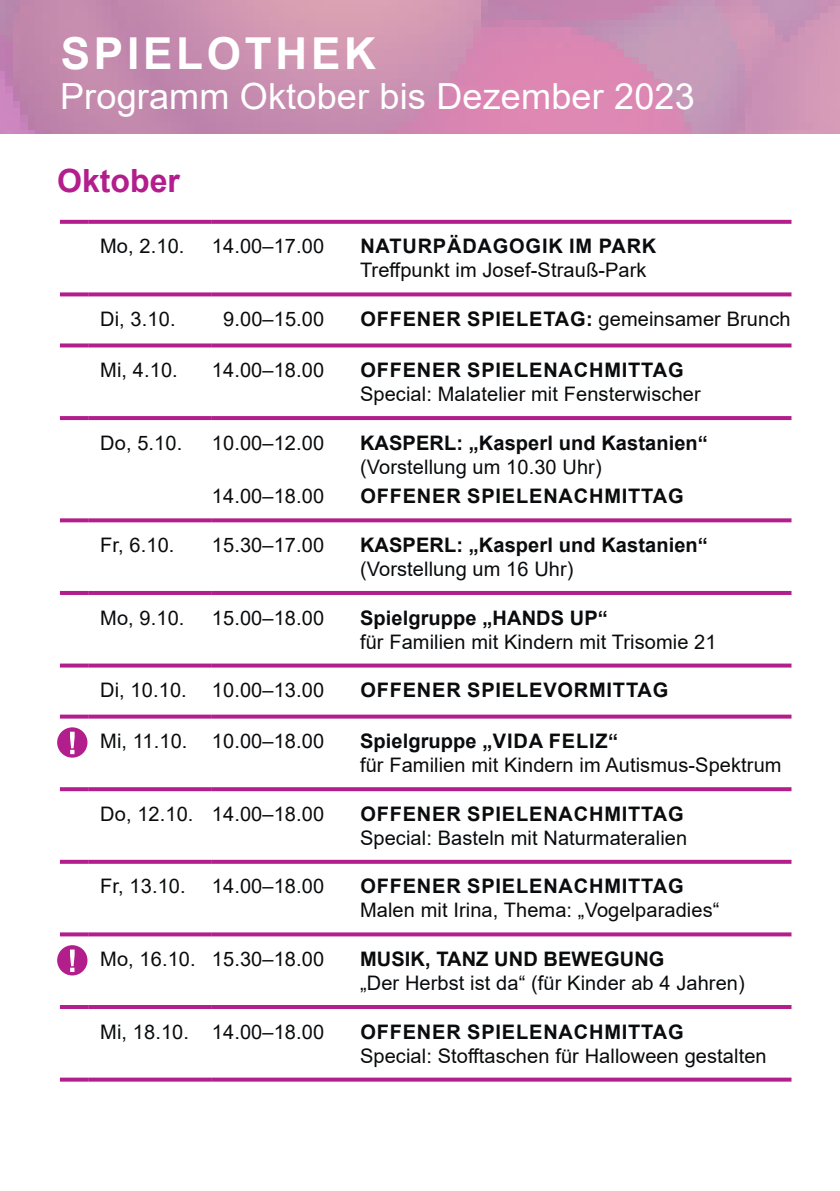
<style>
.page{position:relative;width:840px;height:1191px;background:#fff}
.page>*{position:absolute;margin:0;border:0;box-sizing:border-box;transform-origin:0 0}
.t1{font:700 44px "Arial";letter-spacing:.085em;color:#fff}
.t2{font:36px "Arial";letter-spacing:.005em;color:#fff}
.t3{font:700 32px "Arial";color:#b21e8c}
.t4{font:20px "Arial";letter-spacing:.005em;color:#090b0d}
.t5{font:700 20px "Arial";letter-spacing:.04em;color:#090b0d}
.t6{font:700 20px "Arial";letter-spacing:.005em;color:#090b0d}
.s1{font-weight:400}
</style>
<div class="page">
<svg style="left:0;top:0;width:839px;height:133px;background:#cb8eb1"></svg>
<svg style="left:60px;top:220px;width:29px;height:4px"></svg>
<svg style="left:89px;top:220px;width:123px;height:4px"></svg>
<svg style="left:212px;top:220px;width:148px;height:4px"></svg>
<svg style="left:360px;top:220px;width:431px;height:4px;background:#b52790"></svg>
<svg style="left:60px;top:292px;width:29px;height:4px"></svg>
<svg style="left:89px;top:292px;width:123px;height:4px"></svg>
<svg style="left:212px;top:292px;width:148px;height:4px"></svg>
<svg style="left:360px;top:292px;width:431px;height:4px;background:#ba3598"></svg>
<svg style="left:60px;top:343px;width:29px;height:4px"></svg>
<svg style="left:89px;top:343px;width:123px;height:4px"></svg>
<svg style="left:212px;top:343px;width:148px;height:4px"></svg>
<svg style="left:360px;top:343px;width:431px;height:4px;background:#ba3899"></svg>
<svg style="left:60px;top:416px;width:29px;height:4px"></svg>
<svg style="left:89px;top:416px;width:123px;height:4px"></svg>
<svg style="left:212px;top:416px;width:148px;height:4px"></svg>
<svg style="left:360px;top:416px;width:431px;height:4px;background:#b3218e"></svg>
<svg style="left:60px;top:518px;width:29px;height:4px"></svg>
<svg style="left:89px;top:518px;width:123px;height:4px"></svg>
<svg style="left:212px;top:518px;width:148px;height:4px"></svg>
<svg style="left:360px;top:518px;width:431px;height:4px;background:#b83296"></svg>
<hr style="left:60px;top:591px;width:29px;height:4px;background:#b21e8c">
<hr style="left:89px;top:591px;width:123px;height:4px;background:#b21e8c">
<hr style="left:212px;top:591px;width:148px;height:4px;background:#b21e8c">
<hr style="left:360px;top:591px;width:431px;height:4px;background:#b21e8c">
<svg style="left:60px;top:663px;width:29px;height:4px"></svg>
<svg style="left:89px;top:663px;width:123px;height:4px"></svg>
<svg style="left:212px;top:663px;width:148px;height:4px"></svg>
<svg style="left:360px;top:663px;width:431px;height:4px;background:#bc3d9c"></svg>
<svg style="left:60px;top:714px;width:29px;height:4px"></svg>
<svg style="left:89px;top:714px;width:123px;height:4px"></svg>
<svg style="left:212px;top:714px;width:148px;height:4px"></svg>
<svg style="left:360px;top:714px;width:431px;height:4px;background:#bd409d"></svg>
<svg style="left:60px;top:787px;width:29px;height:4px"></svg>
<svg style="left:89px;top:787px;width:123px;height:4px"></svg>
<svg style="left:212px;top:787px;width:148px;height:4px"></svg>
<svg style="left:360px;top:787px;width:431px;height:4px;background:#b62991"></svg>
<svg style="left:60px;top:859px;width:29px;height:4px"></svg>
<svg style="left:89px;top:859px;width:123px;height:4px"></svg>
<svg style="left:212px;top:859px;width:148px;height:4px"></svg>
<svg style="left:360px;top:859px;width:431px;height:4px;background:#c14ba3"></svg>
<svg style="left:60px;top:932px;width:29px;height:4px"></svg>
<svg style="left:89px;top:932px;width:123px;height:4px"></svg>
<svg style="left:212px;top:932px;width:148px;height:4px"></svg>
<svg style="left:360px;top:932px;width:431px;height:4px;background:#ba3597"></svg>
<hr style="left:60px;top:1005px;width:29px;height:4px;background:#b21e8c">
<hr style="left:89px;top:1005px;width:123px;height:4px;background:#b21e8c">
<hr style="left:212px;top:1005px;width:148px;height:4px;background:#b21e8c">
<hr style="left:360px;top:1005px;width:431px;height:4px;background:#b21e8c">
<svg style="left:60px;top:1077px;width:29px;height:4px"></svg>
<svg style="left:89px;top:1077px;width:123px;height:4px"></svg>
<svg style="left:212px;top:1077px;width:148px;height:4px"></svg>
<svg style="left:360px;top:1077px;width:431px;height:4px;background:#be419d"></svg>
<div style="left:57px;top:727px;width:30px;height:30px;background:#b21e8c;border-radius:50%"></div>
<svg style="left:70px;top:731px;width:5px;height:23px"></svg>
<div style="left:57px;top:945px;width:30px;height:30px;background:#b21e8c;border-radius:50%"></div>
<svg style="left:70px;top:949px;width:5px;height:23px"></svg>
<h1 class="t1" style="left:61px;top:22px;width:316px">SPIELOTHEK</h1>
<h2 class="t2" style="left:60px;top:71px;width:636px">Programm Oktober bis Dezember 2023</h2>
<h3 class="t3" style="left:57px;top:158px;width:124px">Oktober</h3>
<p class="t4" style="left:100px;top:233px;width:86px">Mo, 2.10.</p>
<p class="t4" style="left:212px;top:233px;width:114px">14.00–17.00</p>
<p class="t5" style="left:360px;top:232px;width:297px">NATURPÄDAGOGIK IM PARK</p>
<p class="t4" style="left:360px;top:257px;width:288px">Treffpunkt im Josef-Strauß-Park</p>
<p class="t4" style="left:100px;top:305px;width:77px">Di, 3.10.</p>
<p class="t4" style="left:223px;top:305px;width:102px">9.00–15.00</p>
<p class="t5" style="left:360px;top:305px;width:431px">OFFENER SPIELETAG: <span class="s1">gemeinsamer Brunch</span></p>
<p class="t4" style="left:100px;top:356px;width:79px">Mi, 4.10.</p>
<p class="t4" style="left:212px;top:356px;width:114px">14.00–18.00</p>
<p class="t5" style="left:360px;top:356px;width:324px">OFFENER SPIELENACHMITTAG</p>
<p class="t4" style="left:360px;top:380px;width:342px">Special: Malatelier mit Fensterwischer</p>
<p class="t4" style="left:100px;top:429px;width:83px">Do, 5.10.</p>
<p class="t4" style="left:212px;top:429px;width:114px">10.00–12.00</p>
<p class="t4" style="left:212px;top:482px;width:114px">14.00–18.00</p>
<p class="t6" style="left:360px;top:428px;width:349px">KASPERL: „Kasperl und Kastanien“</p>
<p class="t4" style="left:360px;top:453px;width:243px">(Vorstellung um 10.30 Uhr)</p>
<p class="t5" style="left:360px;top:482px;width:324px">OFFENER SPIELENACHMITTAG</p>
<p class="t4" style="left:100px;top:531px;width:76px">Fr, 6.10.</p>
<p class="t4" style="left:212px;top:531px;width:114px">15.30–17.00</p>
<p class="t6" style="left:360px;top:531px;width:349px">KASPERL: „Kasperl und Kastanien“</p>
<p class="t4" style="left:360px;top:555px;width:215px">(Vorstellung um 16 Uhr)</p>
<p class="t4" style="left:100px;top:604px;width:86px">Mo, 9.10.</p>
<p class="t4" style="left:212px;top:604px;width:114px">15.00–18.00</p>
<p class="t6" style="left:360px;top:603px;width:249px">Spielgruppe „HANDS UP“</p>
<p class="t4" style="left:360px;top:628px;width:358px">für Familien mit Kindern mit Trisomie 21</p>
<p class="t4" style="left:100px;top:676px;width:88px">Di, 10.10.</p>
<p class="t4" style="left:212px;top:676px;width:114px">10.00–13.00</p>
<p class="t5" style="left:360px;top:676px;width:309px">OFFENER SPIELEVORMITTAG</p>
<p class="t4" style="left:100px;top:727px;width:225px">Mi, 11.10. 10.00–18.00</p>
<p class="t6" style="left:360px;top:727px;width:259px">Spielgruppe „VIDA FELIZ“</p>
<p class="t4" style="left:360px;top:751px;width:423px">für Familien mit Kindern im Autismus-Spektrum</p>
<p class="t4" style="left:100px;top:800px;width:225px">Do, 12.10. 14.00–18.00</p>
<p class="t5" style="left:360px;top:799px;width:324px">OFFENER SPIELENACHMITTAG</p>
<p class="t4" style="left:360px;top:824px;width:328px">Special: Basteln mit Naturmateralien</p>
<p class="t4" style="left:100px;top:872px;width:87px">Fr, 13.10.</p>
<p class="t4" style="left:212px;top:872px;width:114px">14.00–18.00</p>
<p class="t5" style="left:360px;top:872px;width:324px">OFFENER SPIELENACHMITTAG</p>
<p class="t4" style="left:360px;top:896px;width:361px">Malen mit Irina, Thema: „Vogelparadies“</p>
<p class="t4" style="left:100px;top:945px;width:225px">Mo, 16.10. 15.30–18.00</p>
<p class="t6" style="left:360px;top:945px;width:306px">MUSIK, TANZ UND BEWEGUNG</p>
<p class="t4" style="left:360px;top:969px;width:386px">„Der Herbst ist da“ (für Kinder ab 4 Jahren)</p>
<p class="t4" style="left:100px;top:1017px;width:225px">Mi, 18.10. 14.00–18.00</p>
<p class="t5" style="left:360px;top:1017px;width:324px">OFFENER SPIELENACHMITTAG</p>
<p class="t4" style="left:360px;top:1041px;width:408px">Special: Stofftaschen für Halloween gestalten</p>
</div>
